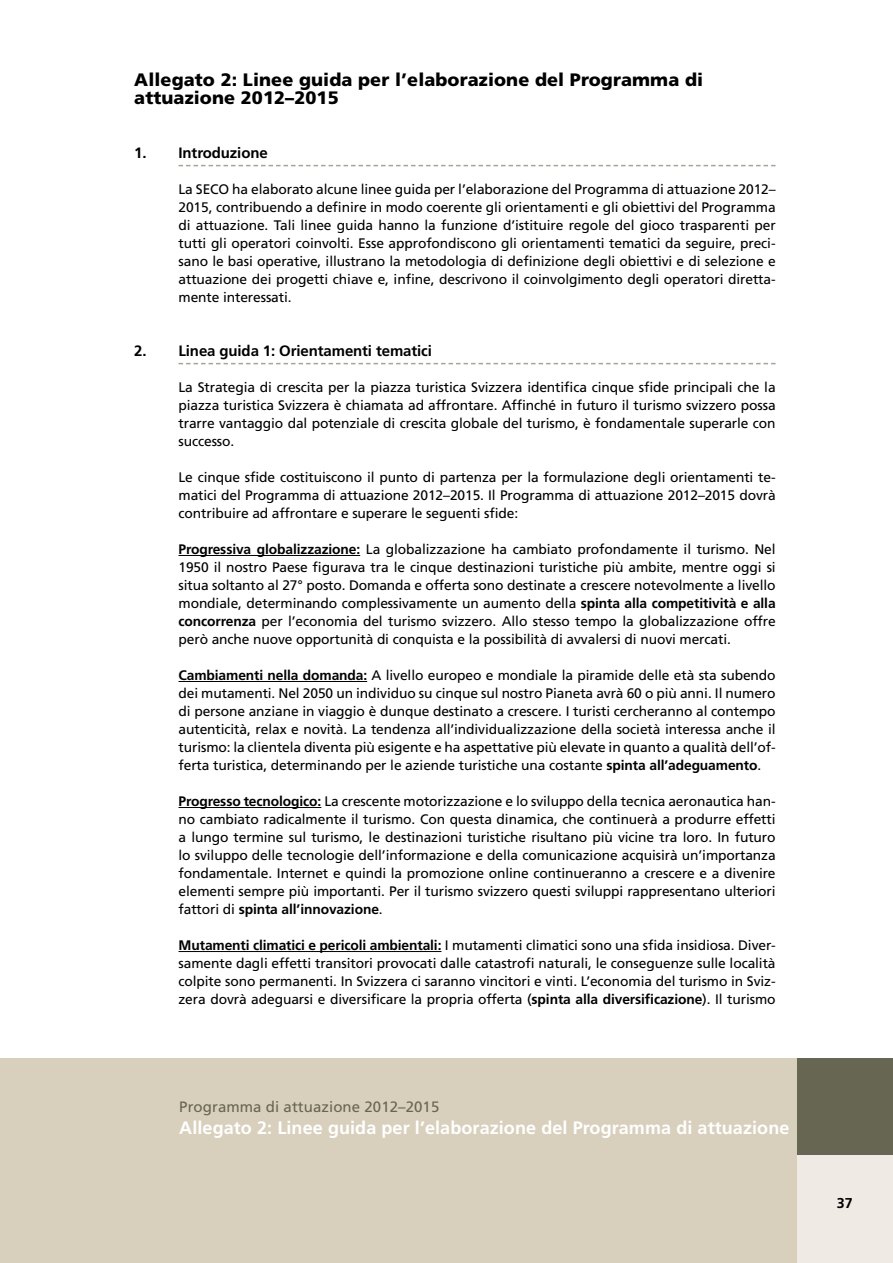
<style>
.page{position:relative;width:893px;height:1263px;background:#fff}
.page>*{position:absolute;margin:0;border:0;box-sizing:border-box;transform-origin:0 0}
.t1{font:900 18px/18px "Frutiger";letter-spacing:.005em;color:#000}
.t2{font:700 18px "Frutiger";letter-spacing:.005em;color:#fff}
.t3{font:700 15px "Frutiger";letter-spacing:-.01em;color:#000}
.t4{font:15px "Frutiger";letter-spacing:.005em;color:#676653}
.t5{font:700 14.25px "Frutiger";color:#000}
.t6{font:13.8px/18px "Frutiger";letter-spacing:-.01em;color:#000;text-align:justify}
.s1{font-weight:700}
</style>
<div class="page">
<div style="left:0;top:1058px;width:893px;height:205px;background:#d9cfbd"></div>
<div style="left:797px;top:1154px;width:96px;height:109px;background:#efebe4"></div>
<div style="left:797px;top:1058px;width:96px;height:96px;background:#676653"></div>
<svg style="left:179px;top:165px;width:597px;height:1px"></svg>
<svg style="left:179px;top:363px;width:597px;height:1px"></svg>
<hr style="left:179px;top:555px;width:181px;height:1px;background:#000">
<hr style="left:179px;top:681px;width:188px;height:1px;background:#000">
<hr style="left:179px;top:807px;width:142px;height:1px;background:#000">
<hr style="left:179px;top:951px;width:262px;height:1px;background:#000">
<h1 class="t1" style="left:134px;top:70px;width:570px">Allegato 2: Linee guida per l’elaborazione del Programma di attuazione 2012–2015</h1>
<p class="t3" style="left:134px;top:144px;width:135px">1. Introduzione</p>
<p class="t6" style="left:179px;top:180px;width:599px">La SECO ha elaborato alcune linee guida per l’elaborazione del Programma di attuazione 2012– 2015, contribuendo a definire in modo coerente gli orientamenti e gli obiettivi del Programma di attuazione. Tali linee guida hanno la funzione d’istituire regole del gioco trasparenti per tutti gli operatori coinvolti. Esse approfondiscono gli orientamenti tematici da seguire, preci&shy;sano le basi operative, illustrano la metodologia di definizione degli obiettivi e di selezione e attuazione dei progetti chiave e, infine, descrivono il coinvolgimento degli operatori diretta&shy;mente interessati.</p>
<p class="t3" style="left:134px;top:342px;width:299px">2. Linea guida 1: Orientamenti tematici</p>
<p class="t6" style="left:179px;top:378px;width:599px">La Strategia di crescita per la piazza turistica Svizzera identifica cinque sfide principali che la piazza turistica Svizzera è chiamata ad affrontare. Affinché in futuro il turismo svizzero possa trarre vantaggio dal potenziale di crescita globale del turismo, è fondamentale superarle con successo.</p>
<p class="t6" style="left:179px;top:468px;width:599px">Le cinque sfide costituiscono il punto di partenza per la formulazione degli orientamenti te&shy;matici del Programma di attuazione 2012–2015. Il Programma di attuazione 2012–2015 dovrà contribuire ad affrontare e superare le seguenti sfide:</p>
<p class="t6" style="left:179px;top:540px;width:599px"><span class="s1">Progressiva globalizzazione:</span> La globalizzazione ha cambiato profondamente il turismo. Nel 1950 il nostro Paese figurava tra le cinque destinazioni turistiche più ambite, mentre oggi si situa soltanto al 27° posto. Domanda e offerta sono destinate a crescere notevolmente a livello mondiale, determinando complessivamente un aumento della <span class="s1">spinta alla competitività e alla concorrenza</span> per l’economia del turismo svizzero. Allo stesso tempo la globalizzazione offre però anche nuove opportunità di conquista e la possibilità di avvalersi di nuovi mercati.</p>
<p class="t6" style="left:179px;top:666px;width:599px"><span class="s1">Cambiamenti nella domanda:</span> A livello europeo e mondiale la piramide delle età sta subendo dei mutamenti. Nel 2050 un individuo su cinque sul nostro Pianeta avrà 60 o più anni. Il numero di persone anziane in viaggio è dunque destinato a crescere. I turisti cercheranno al contempo autenticità, relax e novità. La tendenza all’individualizzazione della società interessa anche il turismo: la clientela diventa più esigente e ha aspettative più elevate in quanto a qualità dell’of&shy;ferta turistica, determinando per le aziende turistiche una costante <span class="s1">spinta all’adeguamento</span>.</p>
<p class="t6" style="left:179px;top:792px;width:599px"><span class="s1">Progresso tecnologico:</span> La crescente motorizzazione e lo sviluppo della tecnica aeronautica han&shy;no cambiato radicalmente il turismo. Con questa dinamica, che continuerà a produrre effetti a lungo termine sul turismo, le destinazioni turistiche risultano più vicine tra loro. In futuro lo sviluppo delle tecnologie dell’informazione e della comunicazione acquisirà un’importanza fondamentale. Internet e quindi la promozione online continueranno a crescere e a divenire elementi sempre più importanti. Per il turismo svizzero questi sviluppi rappresentano ulteriori fattori di <span class="s1">spinta all’innovazione</span>.</p>
<p class="t6" style="left:179px;top:936px;width:599px"><span class="s1">Mutamenti climatici e pericoli ambientali:</span> I mutamenti climatici sono una sfida insidiosa. Diver&shy;samente dagli effetti transitori provocati dalle catastrofi naturali, le conseguenze sulle località colpite sono permanenti. In Svizzera ci saranno vincitori e vinti. L’economia del turismo in Sviz&shy;zera dovrà adeguarsi e diversificare la propria offerta (<span class="s1">spinta alla diversificazione</span>). Il turismo</p>
<p class="t4" style="left:179px;top:1098px;width:262px">Programma di attuazione 2012–2015</p>
<h1 class="t2" style="left:179px;top:1117px;width:612px">Allegato 2: Linee guida per l’elaborazione del Programma di attuazione</h1>
<p class="t5" style="left:837px;top:1194px;width:17px">37</p>
</div>
